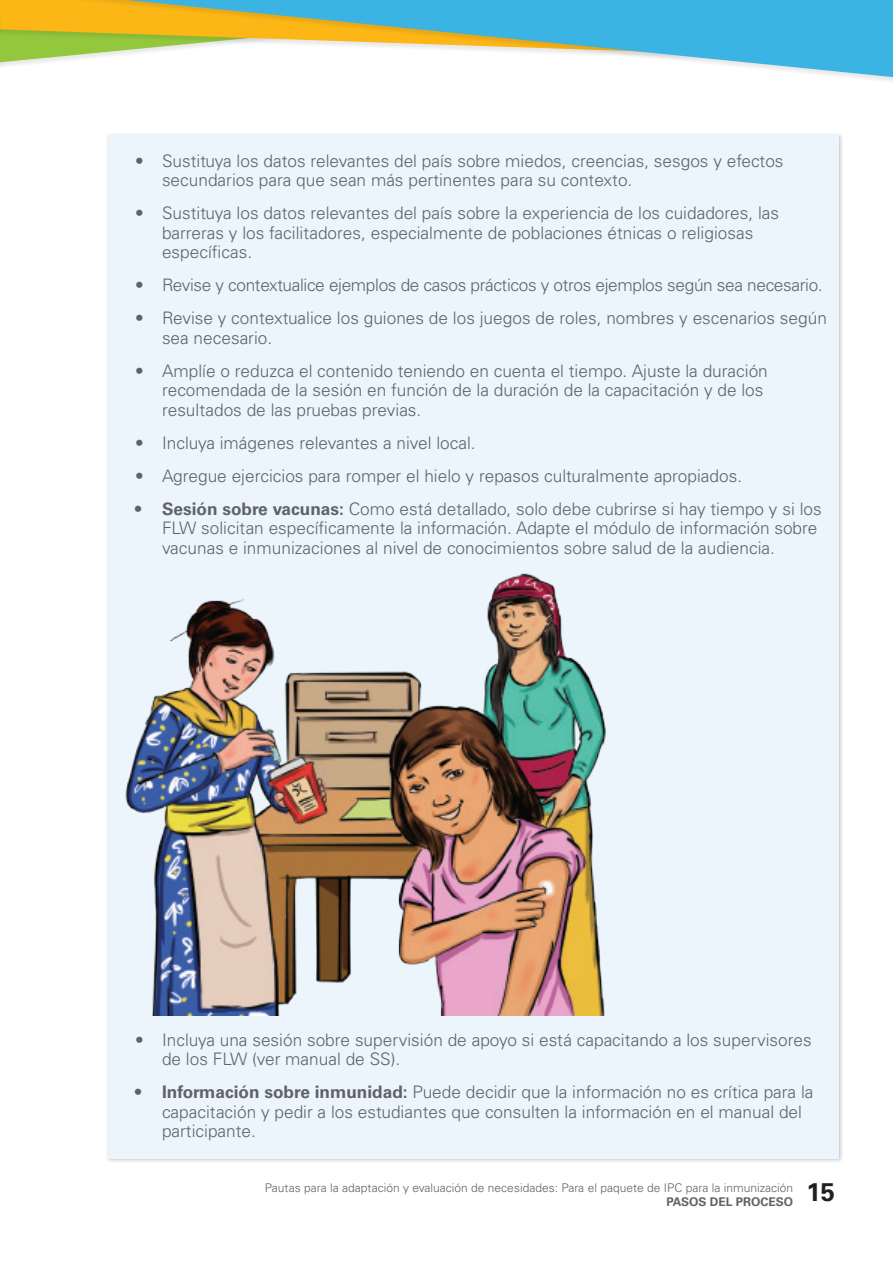
<style>
.page{position:relative;width:893px;height:1263px;background:#fff}
.page>*{position:absolute;margin:0;border:0;box-sizing:border-box;transform-origin:0 0}
.t1{font:300 17.25px/19.5px "Univers LT Std";color:#5f6369}
.t2{font:300 17.25px "Univers LT Std";letter-spacing:-.02em;color:#5f6369}
.t3{font:300 12px "Univers LT Std";color:#5f6369}
.t4{font:700 12px "Univers LT Std";color:#5f6369}
.s1{font-weight:700}
.s2{font-weight:700;font-size:25.5px;color:#231f20}
</style>
<div class="page">
<svg style="left:0;top:0;width:893px;height:78px"></svg>
<div style="left:108px;top:135px;width:731px;height:1023px;background:#ebf5fb"></div>
<img style="left:125px;top:573px;width:481px;height:442px">
<p class="t1" style="left:162px;top:151px;width:623px;text-indent:-27px">• Sustituya los datos relevantes del país sobre miedos, creencias, sesgos y efectos secundarios para que sean más pertinentes para su contexto.</p>
<p class="t1" style="left:162px;top:203px;width:619px;text-indent:-27px">• Sustituya los datos relevantes del país sobre la experiencia de los cuidadores, las barreras y los facilitadores, especialmente de poblaciones étnicas o religiosas específicas.</p>
<p class="t2" style="left:135px;top:274px;width:689px">• Revise y contextualice ejemplos de casos prácticos y otros ejemplos según sea necesario.</p>
<p class="t1" style="left:162px;top:308px;width:666px;text-indent:-27px">• Revise y contextualice los guiones de los juegos de roles, nombres y escenarios según sea necesario.</p>
<p class="t1" style="left:162px;top:361px;width:607px;text-indent:-27px">• Amplíe o reduzca el contenido teniendo en cuenta el tiempo. Ajuste la duración recomendada de la sesión en función de la duración de la capacitación y de los resultados de las pruebas previas.</p>
<p class="t1" style="left:135px;top:433px;width:342px">• Incluya imágenes relevantes a nivel local.</p>
<p class="t1" style="left:135px;top:466px;width:609px">• Agregue ejercicios para romper el hielo y repasos culturalmente apropiados.</p>
<p class="t1" style="left:162px;top:499px;width:661px;text-indent:-27px"><span class="s1">• Sesión sobre vacunas:</span> Como está detallado, solo debe cubrirse si hay tiempo y si los<br>FLW solicitan específicamente la información. Adapte el módulo de información sobre vacunas e inmunizaciones al nivel de conocimientos sobre salud de la audiencia.</p>
<p class="t1" style="left:162px;top:1030px;width:651px;text-indent:-27px">• Incluya una sesión sobre supervisión de apoyo si está capacitando a los supervisores de los FLW (ver manual de SS).</p>
<p class="t1" style="left:162px;top:1082px;width:653px;text-indent:-27px"><span class="s1">• Información sobre inmunidad:</span> Puede decidir que la información no es crítica para la capacitación y pedir a los estudiantes que consulten la información en el manual del participante.</p>
<p class="t3" style="left:265px;top:1180px;width:571px">Pautas para la adaptación y evaluación de necesidades: Para el paquete de IPC para la inmunización <span class="s2">15</span></p>
<p class="t4" style="left:667px;top:1195px;width:128px">PASOS DEL PROCESO</p>
</div>
